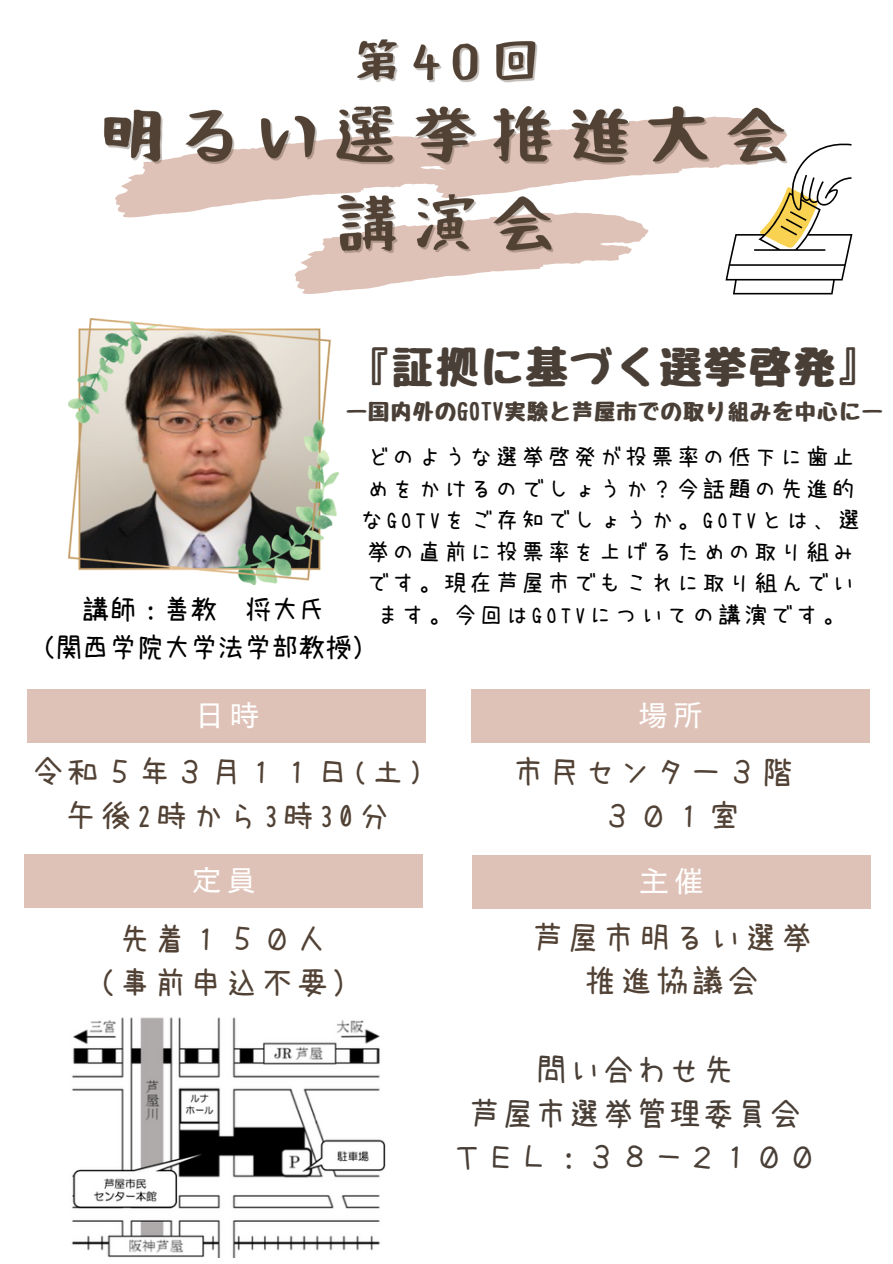
<style>
.page{position:relative;width:893px;height:1264px;background:#fff}
.page>*{position:absolute;margin:0;border:0;box-sizing:border-box;transform-origin:0 0}
.t1{font:42px "Jiyucho";letter-spacing:.065em;color:#493f37}
.t2{font:31.5px/43.8px "uzura font";letter-spacing:.13em;color:#524235;text-align:center}
.t3{font:31.5px/43.8px "uzura font";letter-spacing:.065em;color:#493f37;text-align:center}
.t4{font:30px "Canva Cezanne Pro N M";color:#fff}
.t5{font:27px/37px "uzura font";color:#000;text-align:center}
.t6{font:22.8px/31.5px "uzura font";letter-spacing:.13em;color:#000;text-align:center}
.t7{font:21px "Jiyucho";letter-spacing:.065em;color:#493f37}
</style>
<div class="page">
<div style="left:27px;top:689px;width:399px;height:54px;background:#dfc2b7"></div>
<div style="left:470px;top:689px;width:399px;height:54px;background:#dfc2b7"></div>
<div style="left:24px;top:854px;width:399px;height:54px;background:#dfc2b7"></div>
<div style="left:472px;top:854px;width:398px;height:54px;background:#dfc2b7"></div>
<img style="left:69px;top:318px;width:269px;height:267px">
<svg style="left:294px;top:143px;width:558px;height:151px"></svg>
<img style="left:71px;top:1017px;width:315px;height:240px">
<img style="left:104px;top:40px;width:702px;height:226px">
<h1 class="t1" style="left:347px;top:345px;width:534px">『証拠に基づく選挙啓発』</h1>
<p class="t7" style="left:346px;top:400px;width:538px">ー国内外のGOTV実験と芦屋市での取り組みを中心にー</p>
<p class="t6" style="left:360px;top:441px;width:501px">どのような選挙啓発が投票率の低下に歯止めをかけるのでしょうか？今話題の先進的なGOTVをご存知でしょうか。GOTVとは、選挙の直前に投票率を上げるための取り組みです。現在芦屋市でもこれに取り組んでいます。今回はGOTVについての講演です。</p>
<p class="t5" style="left:28px;top:591px;width:352px">講師：善教　将大氏<br>（関西学院大学法学部教授）</p>
<h3 class="t4" style="left:195px;top:700px;width:66px">日時</h3>
<h3 class="t4" style="left:638px;top:700px;width:66px">場所</h3>
<h2 class="t2" style="left:32px;top:750px;width:393px">令和５年３月１１日(土)午後2時から3時30分</h2>
<h2 class="t2" style="left:602px;top:750px;width:193px;text-align:left;text-indent:-89px">市民センター３階<br>３０１室</h2>
<h3 class="t4" style="left:192px;top:865px;width:66px">定員</h3>
<h3 class="t4" style="left:639px;top:865px;width:66px">主催</h3>
<h2 class="t2" style="left:83px;top:916px;width:282px">先着１５０人<br>（事前申込不要）</h2>
<h2 class="t2" style="left:532px;top:915px;width:282px">芦屋市明るい選挙推進協議会</h2>
<h2 class="t3" style="left:452px;top:1047px;width:368px">問い合わせ先<br>芦屋市選挙管理委員会<br>ＴＥＬ：３８－２１００</h2>
</div>
